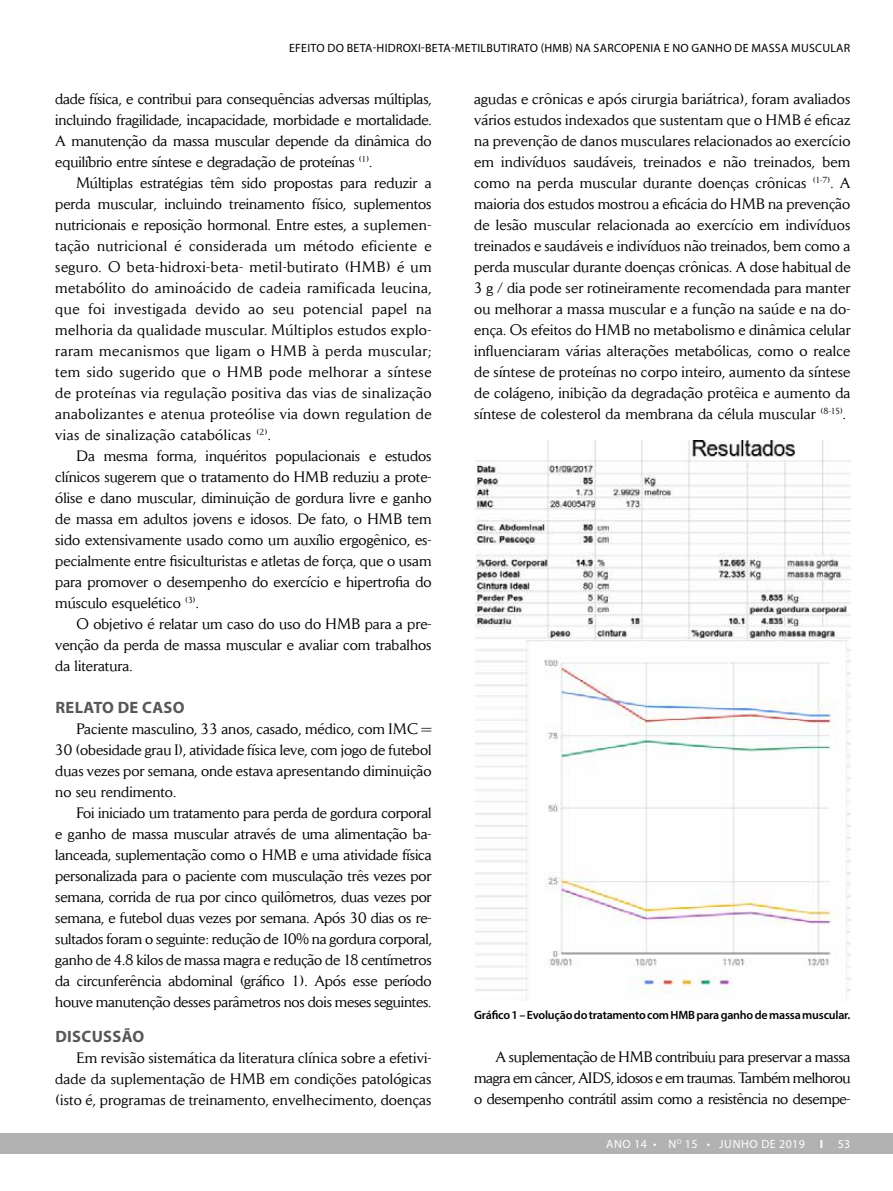
<style>
.page{position:relative;width:893px;height:1191px;background:#fff}
.page>*{position:absolute;margin:0;border:0;box-sizing:border-box;transform-origin:0 0}
.t1{font:19.95px "Times New Roman";color:#25282a}
.t2{font:700 16.5px "Myriad Pro";letter-spacing:.02em;color:#575756}
.t3{font:15px/21px "Daily News";color:#000;text-align:justify}
.t4{font:12px "Myriad Pro";letter-spacing:.02em;color:#000}
.t5{font:600 12px "Myriad Pro";letter-spacing:-.015em;color:#000}
.t6{font:12px "Myriad Pro";letter-spacing:.05em;color:#fff}
.s1{font-weight:700}
</style>
<div class="page">
<div style="left:0;top:1133px;width:893px;height:21px;background:#b3b2b2"></div>
<img style="left:475px;top:441px;width:375px;height:559px">
<p class="t4" style="left:289px;top:40px;width:563px">EFEITO DO BETA-HIDROXI-BETA-METILBUTIRATO (HMB) NA SARCOPENIA E NO GANHO DE MASSA MUSCULAR</p>
<p class="t3" style="left:55px;top:88px;width:378px">dade física, e contribui para consequências adversas múltiplas, incluindo fragilidade, incapacidade, morbidade e mortalidade.<br>A manutenção da massa muscular depende da dinâmica do equilíbrio entre síntese e degradação de proteínas <sup>(1)</sup>.</p>
<p class="t3" style="left:55px;top:172px;width:378px;text-indent:21px">Múltiplas estratégias têm sido propostas para reduzir a perda muscular, incluindo treinamento físico, suplementos nutricionais e reposição hormonal. Entre estes, a suplemen&shy;tação nutricional é considerada um método eficiente e seguro. O beta-hidroxi-beta- metil-butirato (HMB) é um metabólito do aminoácido de cadeia ramificada leucina, que foi investigada devido ao seu potencial papel na melhoria da qualidade muscular. Múltiplos estudos explo&shy;raram mecanismos que ligam o HMB à perda muscular; tem sido sugerido que o HMB pode melhorar a síntese de proteínas via regulação positiva das vias de sinalização anabolizantes e atenua proteólise via down regulation de vias de sinalização catabólicas <sup>(2)</sup>.</p>
<p class="t3" style="left:55px;top:445px;width:378px;text-indent:21px">Da mesma forma, inquéritos populacionais e estudos clínicos sugerem que o tratamento do HMB reduziu a prote&shy;ólise e dano muscular, diminuição de gordura livre e ganho de massa em adultos jovens e idosos. De fato, o HMB tem sido extensivamente usado como um auxílio ergogênico, es&shy;pecialmente entre fisiculturistas e atletas de força, que o usam para promover o desempenho do exercício e hipertrofia do músculo esquelético <sup>(3)</sup>.</p>
<p class="t3" style="left:55px;top:613px;width:378px;text-indent:21px">O objetivo é relatar um caso do uso do HMB para a pre&shy;venção da perda de massa muscular e avaliar com trabalhos da literatura.</p>
<p class="t2" style="left:55px;top:696px;width:131px">RELATO DE CASO</p>
<p class="t3" style="left:55px;top:718px;width:378px;text-indent:21px">Paciente masculino, 33 anos, casado, médico, com IMC = 30 (obesidade grau I), atividade física leve, com jogo de futebol duas vezes por semana, onde estava apresentando diminuição no seu rendimento.</p>
<p class="t3" style="left:55px;top:802px;width:378px;text-indent:21px">Foi iniciado um tratamento para perda de gordura corporal e ganho de massa muscular através de uma alimentação ba&shy;lanceada, suplementação como o HMB e uma atividade física personalizada para o paciente com musculação três vezes por semana, corrida de rua por cinco quilômetros, duas vezes por semana, e futebol duas vezes por semana. Após 30 dias os re&shy;sultados foram o seguinte: redução de 10% na gordura corporal, ganho de 4.8 kilos de massa magra e redução de 18 centímetros da circunferência abdominal (gráfico 1). Após esse período houve manutenção desses parâmetros nos dois meses seguintes.</p>
<p class="t2" style="left:55px;top:1025px;width:90px">DISCUSSÃO</p>
<p class="t3" style="left:55px;top:1046px;width:378px;text-indent:21px">Em revisão sistemática da literatura clínica sobre a efetivi&shy;dade da suplementação de HMB em condições patológicas (isto é, programas de treinamento, envelhecimento, doenças</p>
<p class="t3" style="left:474px;top:88px;width:378px">agudas e crônicas e após cirurgia bariátrica), foram avaliados vários estudos indexados que sustentam que o HMB é eficaz na prevenção de danos musculares relacionados ao exercício em indivíduos saudáveis, treinados e não treinados, bem como na perda muscular durante doenças crônicas <sup>(1-7)</sup>. A maioria dos estudos mostrou a eficácia do HMB na prevenção de lesão muscular relacionada ao exercício em indivíduos treinados e saudáveis e indivíduos não treinados, bem como a perda muscular durante doenças crônicas. A dose habitual de 3 g / dia pode ser rotineiramente recomendada para manter ou melhorar a massa muscular e a função na saúde e na do&shy;ença. Os efeitos do HMB no metabolismo e dinâmica celular influenciaram várias alterações metabólicas, como o realce de síntese de proteínas no corpo inteiro, aumento da síntese de colágeno, inibição da degradação protêica e aumento da síntese de colesterol da membrana da célula muscular <sup>(8-15)</sup>.</p>
<p class="t5" style="left:474px;top:1007px;width:378px">Gráfico 1 – Evolução do tratamento com HMB para ganho de massa muscular.</p>
<p class="t3" style="left:474px;top:1046px;width:378px;text-indent:21px">A suplementação de HMB contribuiu para preservar a massa magra em câncer, AIDS, idosos e em traumas. Também melhorou o desempenho contrátil assim como a resistência no desempe-</p>
<h1 class="t1" style="left:475px;top:1078px;width:423px">Gráfico 1 – Evolução do tratamento com HMB para g</h1>
<p class="t6" style="left:606px;top:1136px;width:200px">ANO 14 • N<sup>O</sup> 15 • JUNHO DE 2019</p>
<p class="t6" style="left:820px;top:1136px;width:32px"><span class="s1">I</span> 53</p>
</div>
